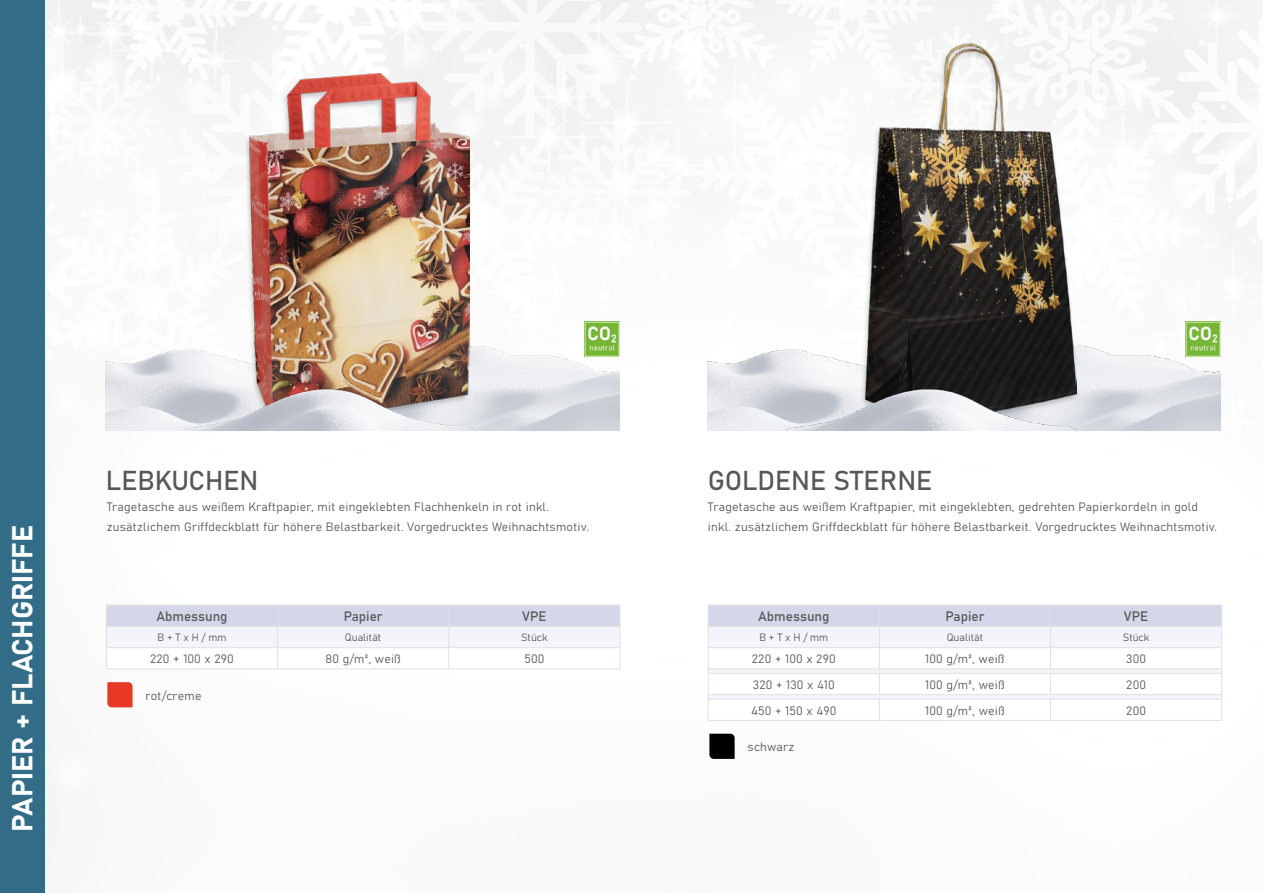
<style>
.page{position:relative;width:1263px;height:893px;background:#fff}
.page>*{position:absolute;margin:0;border:0;box-sizing:border-box;transform-origin:0 0}
.t1{font:28.5px "Bahnschrift";color:#fff}
.t2{font:27px "Bahnschrift";color:#575756}
.t3{font:13.5px "Bahnschrift";color:#575756}
.t4{font:12px/19.5px "Bahnschrift";letter-spacing:.02em;color:#575756}
.t5{font:10.5px "Bahnschrift";color:#575756}
</style>
<div class="page">
<img style="left:45px;top:0;width:768px;height:734px">
<img style="left:813px;top:0;width:450px;height:605px">
<div style="left:0;top:0;width:45px;height:893px;background:#326c87"></div>
<img style="left:1186px;top:321px;width:35px;height:24px">
<img style="left:584px;top:321px;width:35px;height:24px">
<svg style="left:106px;top:605px;width:515px;height:64px"></svg>
<hr style="left:106px;top:669px;width:172px;height:1px;background:#e1e1e1">
<hr style="left:278px;top:669px;width:171px;height:1px;background:#e1e1e1">
<hr style="left:449px;top:669px;width:171px;height:1px;background:#e1e1e1">
<svg style="left:708px;top:605px;width:514px;height:115px"></svg>
<hr style="left:708px;top:720px;width:171px;height:1px;background:#e1e1e1">
<hr style="left:879px;top:720px;width:171px;height:1px;background:#e1e1e1">
<hr style="left:1050px;top:720px;width:172px;height:1px;background:#e1e1e1">
<svg style="left:107px;top:682px;width:26px;height:25px"></svg>
<svg style="left:709px;top:734px;width:26px;height:25px"></svg>
<img style="left:106px;top:345px;width:513px;height:85px">
<img style="left:707px;top:345px;width:514px;height:85px">
<div style="left:860px;top:43px;width:219px;height:391px;background:#000;opacity:.2"></div>
<img style="left:866px;top:43px;width:210px;height:382px">
<div style="left:244px;top:73px;width:229px;height:361px;background:#000;opacity:.2"></div>
<img style="left:250px;top:74px;width:219px;height:351px">
<h1 class="t1" style="left:1px;top:832px;width:309px;rotate:-90deg">PAPIER + FLACHGRIFFE</h1>
<h2 class="t2" style="left:106px;top:460px;width:154px">LEBKUCHEN</h2>
<h2 class="t2" style="left:708px;top:460px;width:226px">GOLDENE STERNE</h2>
<p class="t4" style="left:107px;top:496px;width:484px">Tragetasche aus weißem Kraftpapier, mit eingeklebten Flachhenkeln in rot inkl. zusätzlichem Griffdeckblatt für höhere Belastbarkeit. Vorgedrucktes Weihnachtsmotiv.</p>
<p class="t4" style="left:708px;top:496px;width:511px">Tragetasche aus weißem Kraftpapier, mit eingeklebten, gedrehten Papierkordeln in gold inkl. zusätzlichem Griffdeckblatt für höhere Belastbarkeit. Vorgedrucktes Weihnachtsmotiv.</p>
<p class="t3" style="left:156px;top:606px;width:73px">Abmessung</p>
<p class="t3" style="left:344px;top:606px;width:40px">Papier</p>
<p class="t3" style="left:522px;top:606px;width:26px">VPE</p>
<p class="t5" style="left:158px;top:629px;width:70px">B + T x H / mm</p>
<p class="t5" style="left:345px;top:629px;width:38px">Qualität</p>
<p class="t5" style="left:521px;top:629px;width:28px">Stück</p>
<p class="t4" style="left:150px;top:648px;width:85px">220 + 100 x 290</p>
<p class="t4" style="left:325px;top:648px;width:77px">80 g/m², weiß</p>
<p class="t4" style="left:524px;top:648px;width:22px">500</p>
<p class="t4" style="left:146px;top:685px;width:57px">rot/creme</p>
<p class="t3" style="left:758px;top:606px;width:73px">Abmessung</p>
<p class="t3" style="left:945px;top:606px;width:40px">Papier</p>
<p class="t3" style="left:1124px;top:606px;width:26px">VPE</p>
<p class="t5" style="left:759px;top:629px;width:70px">B + T x H / mm</p>
<p class="t5" style="left:947px;top:629px;width:38px">Qualität</p>
<p class="t5" style="left:1123px;top:629px;width:28px">Stück</p>
<p class="t4" style="left:752px;top:648px;width:85px">220 + 100 x 290</p>
<p class="t4" style="left:925px;top:648px;width:81px">100 g/m², weiß</p>
<p class="t4" style="left:1126px;top:648px;width:21px">300</p>
<p class="t4" style="left:753px;top:674px;width:84px">320 + 130 x 410</p>
<p class="t4" style="left:925px;top:674px;width:81px">100 g/m², weiß</p>
<p class="t4" style="left:1126px;top:674px;width:21px">200</p>
<p class="t4" style="left:751px;top:700px;width:87px">450 + 150 x 490</p>
<p class="t4" style="left:925px;top:700px;width:81px">100 g/m², weiß</p>
<p class="t4" style="left:1126px;top:700px;width:21px">200</p>
<p class="t4" style="left:748px;top:736px;width:48px">schwarz</p>
</div>
